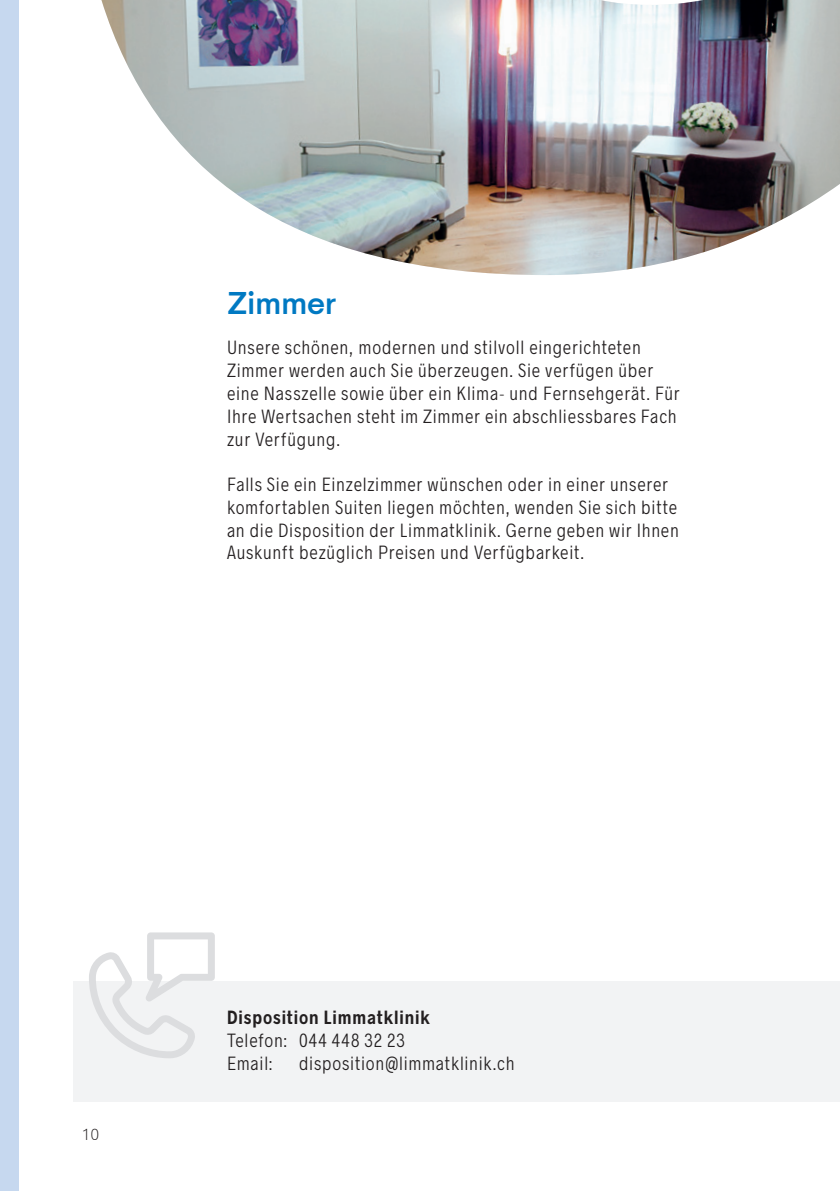
<style>
.page{position:relative;width:840px;height:1191px;background:#fff}
.page>*{position:absolute;margin:0;border:0;box-sizing:border-box;transform-origin:0 0}
.t1{font:700 32px "HK Sentiments";letter-spacing:-.01em;color:#0079c2}
.t2{font:300 condensed 19px/22.8px "Radnika";letter-spacing:.045em;color:#231f20}
.t3{font:600 condensed 19px "Radnika";letter-spacing:.045em;color:#231f20}
.t4{font:300 16px "HK Sentiments";color:#231f20}
</style>
<div class="page">
<div style="left:73px;top:981px;width:766px;height:121px;background:#f2f3f4"></div>
<img style="left:101px;top:0;width:738px;height:275px">
<div style="left:0;top:0;width:18px;height:1191px;background:#c6d8ef"></div>
<svg style="left:89px;top:932px;width:126px;height:126px"></svg>
<h1 class="t1" style="left:227px;top:279px;width:111px">Zimmer</h1>
<p class="t2" style="left:227px;top:335px;width:454px">Unsere schönen, modernen und stilvoll eingerichteten Zimmer werden auch Sie überzeugen. Sie verfügen über eine Nasszelle sowie über ein Klima- und Fernsehgerät. Für Ihre Wertsachen steht im Zimmer ein abschliessbares Fach zur Verfügung.</p>
<p class="t2" style="left:227px;top:472px;width:453px">Falls Sie ein Einzelzimmer wünschen oder in einer unserer komfortablen Suiten liegen möchten, wenden Sie sich bitte an die Disposition der Limmatklinik. Gerne geben wir Ihnen Auskunft bezüglich Preisen und Verfügbarkeit.</p>
<p class="t4" style="left:81px;top:1122px;width:19px">10</p>
<p class="t3" style="left:227px;top:1004px;width:204px">Disposition Limmatklinik</p>
<p class="t2" style="left:227px;top:1027px;width:179px">Telefon: 044 448 32 23<br>Email:</p>
<p class="t2" style="left:299px;top:1050px;width:217px">disposition@limmatklinik.ch</p>
</div>
